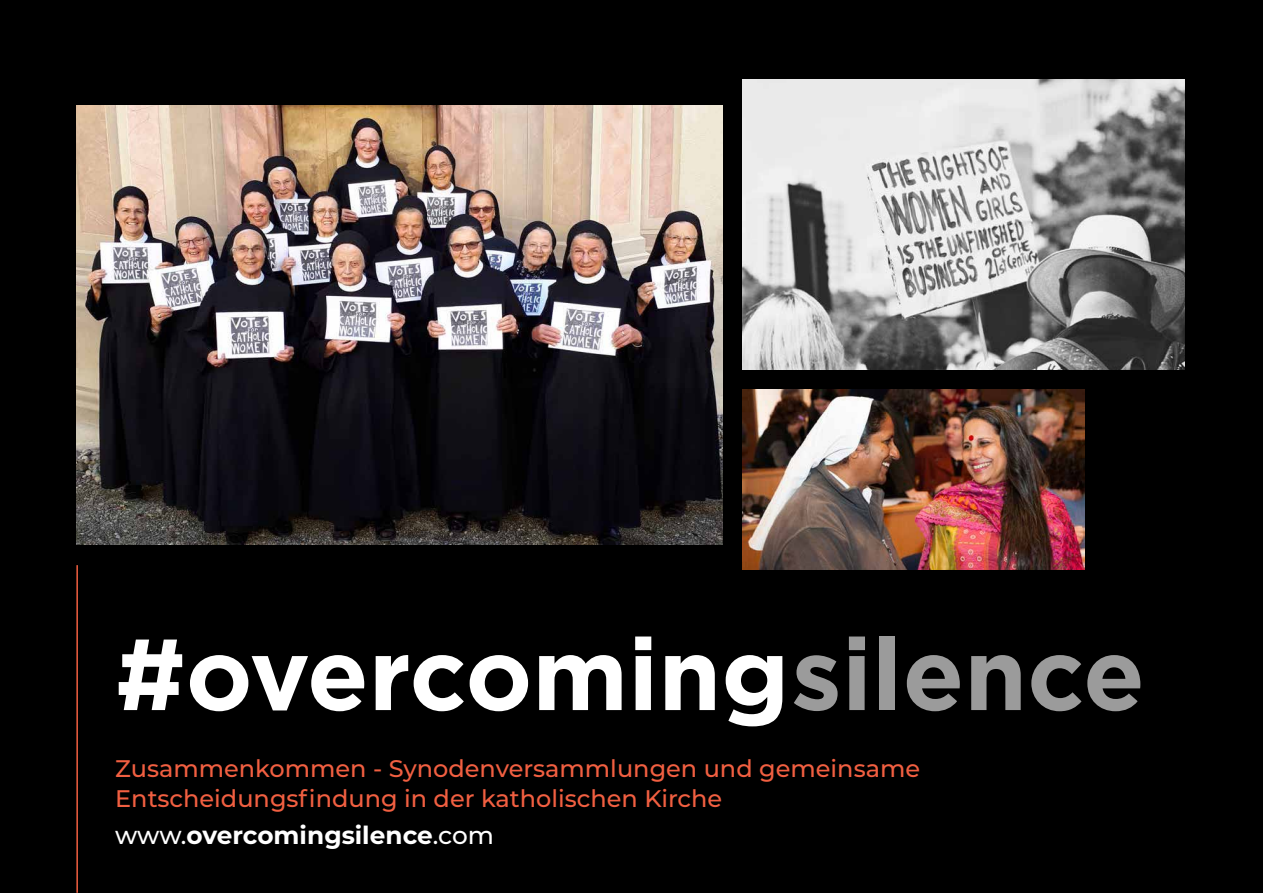
<style>
.page{position:relative;width:1263px;height:893px;background:#000}
.page>*{position:absolute;margin:0;border:0;box-sizing:border-box;transform-origin:0 0}
.t1{font:700 100.8px "Gotham";color:#fff}
.t2{font:700 24.75px "Montserrat";color:#fff}
.t3{font:500 24px/30px "Montserrat";color:#f15f41}
.s1{color:#9b9b9b}
.s2{font-weight:500}
</style>
<div class="page">
<hr style="left:76px;top:565px;width:2px;height:328px;background:#f15f41">
<img style="left:76px;top:105px;width:647px;height:439px">
<img style="left:742px;top:79px;width:443px;height:291px">
<img style="left:742px;top:389px;width:342px;height:180px">
<h1 class="t1" style="left:115px;top:607px;width:1031px">#overcoming<span class="s1">silence</span></h1>
<p class="t3" style="left:115px;top:752px;width:806px">Zusammenkommen - Synodenversammlungen und gemeinsame<br>Entscheidungsfindung in der katholischen Kirche</p>
<p class="t2" style="left:115px;top:817px;width:380px"><span class="s2">www.</span>overcomingsilence<span class="s2">.com</span></p>
</div>
